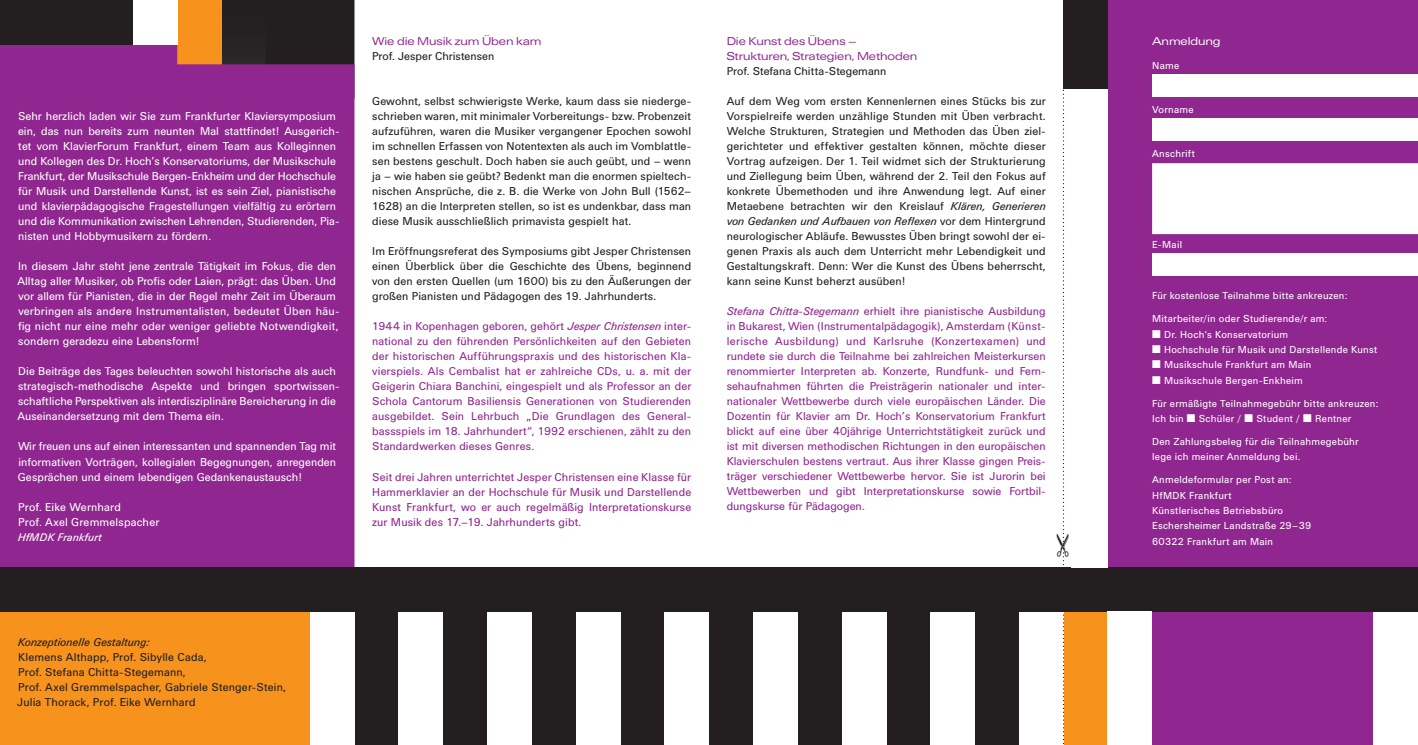
<style>
.page{position:relative;width:1418px;height:745px;background:#fff}
.page>*{position:absolute;margin:0;border:0;box-sizing:border-box;transform-origin:0 0}
.t1{font:11.25px/15px "Univers BQ";letter-spacing:.01em;color:#231f20;text-align:justify}
.t2{font:11.25px/15px "Univers BQ";letter-spacing:.005em;color:#90268f;text-align:justify}
.t3{font:11.25px/15px "Univers BQ";color:#fff}
.t4{font:11.25px/15px "Univers Extended BQ";letter-spacing:-.01em;color:#90268f}
.t5{font:italic 11.25px "Univers BQ";letter-spacing:.005em;color:#231f20}
.t6{font:11.25px "Univers Extended BQ";letter-spacing:-.01em;color:#fff}
.t7{font:italic 10.88px "Univers BQ";letter-spacing:.015em;color:#fff}
.t8{font:10px/15.2px "Univers BQ";letter-spacing:.02em;color:#fff}
.s1{font-style:italic}
</style>
<div class="page">
<div style="left:354px;top:585px;width:709px;height:159px;background:#231f20"></div>
<div style="left:1063px;top:567px;width:354px;height:177px;background:#f7931d"></div>
<div style="left:1107px;top:0;width:310px;height:744px;background:#90268f"></div>
<div style="left:1373px;top:576px;width:44px;height:168px;background:#fff"></div>
<div style="left:1064px;top:567px;width:353px;height:44px;background:#231f20"></div>
<div style="left:0;top:0;width:354px;height:567px;background:#90268f"></div>
<div style="left:0;top:611px;width:310px;height:133px;background:#f7931d"></div>
<div style="left:0;top:0;width:177px;height:44px;background:#231f20"></div>
<div style="left:133px;top:0;width:44px;height:44px;background:#fff"></div>
<div style="left:1063px;top:0;width:44px;height:89px;background:#231f20"></div>
<div style="left:1107px;top:611px;width:45px;height:133px;background:#fff"></div>
<div style="left:1019px;top:611px;width:44px;height:133px;background:#fff"></div>
<div style="left:930px;top:611px;width:44px;height:133px;background:#fff"></div>
<div style="left:576px;top:611px;width:44px;height:133px;background:#fff"></div>
<div style="left:842px;top:611px;width:44px;height:133px;background:#fff"></div>
<div style="left:487px;top:611px;width:44px;height:133px;background:#fff"></div>
<div style="left:399px;top:611px;width:44px;height:133px;background:#fff"></div>
<div style="left:753px;top:611px;width:44px;height:133px;background:#fff"></div>
<div style="left:664px;top:611px;width:45px;height:133px;background:#fff"></div>
<div style="left:1152px;top:119px;width:265px;height:22px;background:#fff"></div>
<div style="left:1152px;top:253px;width:265px;height:22px;background:#fff"></div>
<div style="left:1152px;top:74px;width:265px;height:23px;background:#fff"></div>
<div style="left:1152px;top:163px;width:265px;height:71px;background:#fff"></div>
<div style="left:0;top:567px;width:1070px;height:44px;background:#231f20"></div>
<svg style="left:1057px;top:8px;width:11px;height:737px"></svg>
<p class="t3" style="left:18px;top:109px;width:323px">Sehr herzlich laden wir Sie zum Frankfurter Klaviersymposium ein, das nun bereits zum neunten Mal stattfindet! Ausgerich&shy;tet vom KlavierForum Frankfurt, einem Team aus Kolleginnen und Kollegen des Dr. Hoch’s Konservatoriums, der Musikschule Frankfurt, der Musikschule Bergen-Enkheim und der Hochschule für Musik und Darstellende Kunst, ist es sein Ziel, pianistische und klavierpädagogische Fragestellungen vielfältig zu erörtern und die Kommunikation zwischen Lehrenden, Studierenden, Pia&shy;nisten und Hobbymusikern zu fördern.</p>
<p class="t3" style="left:18px;top:259px;width:323px">In diesem Jahr steht jene zentrale Tätigkeit im Fokus, die den Alltag aller Musiker, ob Profis oder Laien, prägt: das Üben. Und vor allem für Pianisten, die in der Regel mehr Zeit im Überaum verbringen als andere Instrumentalisten, bedeutet Üben häu&shy;fig nicht nur eine mehr oder weniger geliebte Notwendigkeit, sondern geradezu eine Lebensform!</p>
<p class="t3" style="left:18px;top:364px;width:323px">Die Beiträge des Tages beleuchten sowohl historische als auch strategisch-methodische Aspekte und bringen sportwissen&shy;schaftliche Perspektiven als interdisziplinäre Bereicherung in die Auseinandersetzung mit dem Thema ein.</p>
<p class="t3" style="left:18px;top:439px;width:320px;text-align:justify">Wir freuen uns auf einen interessanten und spannenden Tag mit informativen Vorträgen, kollegialen Begegnungen, anregenden Gesprächen und einem lebendigen Gedankenaustausch!</p>
<p class="t3" style="left:18px;top:499px;width:143px">Prof. Eike Wernhard<br>Prof. Axel Gremmelspacher</p>
<p class="t7" style="left:18px;top:530px;width:85px">HfMDK Frankfurt</p>
<p class="t4" style="left:372px;top:34px;width:171px">Wie die Musik zum Üben kam</p>
<p class="t1" style="left:372px;top:49px;width:124px">Prof. Jesper Christensen</p>
<p class="t1" style="left:372px;top:94px;width:320px">Gewohnt, selbst schwierigste Werke, kaum dass sie niederge&shy;schrieben waren, mit minimaler Vorbereitungs- bzw. Probenzeit aufzuführen, waren die Musiker vergangener Epochen sowohl im schnellen Erfassen von Notentexten als auch im Vomblattle&shy;sen bestens geschult. Doch haben sie auch geübt, und – wenn ja – wie haben sie geübt? Bedenkt man die enormen spieltech&shy;nischen Ansprüche, die z. B. die Werke von John Bull (1562– 1628) an die Interpreten stellen, so ist es undenkbar, dass man diese Musik ausschließlich primavista gespielt hat.</p>
<p class="t1" style="left:372px;top:244px;width:320px">Im Eröffnungsreferat des Symposiums gibt Jesper Christensen einen Überblick über die Geschichte des Übens, beginnend von den ersten Quellen (um 1600) bis zu den Äußerungen der großen Pianisten und Pädagogen des 19. Jahrhunderts.</p>
<p class="t2" style="left:372px;top:319px;width:320px">1944 in Kopenhagen geboren, gehört <span class="s1">Jesper Christensen</span> inter&shy;national zu den führenden Persönlichkeiten auf den Gebieten der historischen Aufführungspraxis und des historischen Kla&shy;vierspiels. Als Cembalist hat er zahlreiche CDs, u. a. mit der Geigerin Chiara Banchini, eingespielt und als Professor an der Schola Cantorum Basiliensis Generationen von Studierenden ausgebildet. Sein Lehrbuch „Die Grundlagen des General&shy;bassspiels im 18. Jahrhundert“, 1992 erschienen, zählt zu den Standardwerken dieses Genres.</p>
<p class="t2" style="left:372px;top:469px;width:320px">Seit drei Jahren unterrichtet Jesper Christensen eine Klasse für Hammerklavier an der Hochschule für Musik und Darstellende Kunst Frankfurt, wo er auch regelmäßig Interpretationskurse zur Musik des 17.–19. Jahrhunderts gibt.</p>
<p class="t4" style="left:726px;top:34px;width:192px">Die Kunst des Übens –<br>Strukturen, Strategien, Methoden</p>
<p class="t1" style="left:726px;top:64px;width:161px">Prof. Stefana Chitta-Stegemann</p>
<p class="t1" style="left:726px;top:94px;width:320px">Auf dem Weg vom ersten Kennenlernen eines Stücks bis zur Vorspielreife werden unzählige Stunden mit Üben verbracht.<br>Welche Strukturen, Strategien und Methoden das Üben ziel&shy;gerichteter und effektiver gestalten können, möchte dieser Vortrag aufzeigen. Der 1. Teil widmet sich der Strukturierung und Ziellegung beim Üben, während der 2. Teil den Fokus auf konkrete Übemethoden und ihre Anwendung legt. Auf einer Metaebene betrachten wir den Kreislauf <span class="s1">Klären, Generieren von Gedanken und Aufbauen von Reflexen</span> vor dem Hintergrund neurologischer Abläufe. Bewusstes Üben bringt sowohl der ei&shy;genen Praxis als auch dem Unterricht mehr Lebendigkeit und Gestaltungskraft. Denn: Wer die Kunst des Übens beherrscht, kann seine Kunst beherzt ausüben!</p>
<p class="t2" style="left:726px;top:304px;width:320px"><span class="s1">Stefana Chitta-Stegemann</span> erhielt ihre pianistische Ausbildung in Bukarest, Wien (Instrumentalpädagogik), Amsterdam (Künst&shy;lerische Ausbildung) und Karlsruhe (Konzertexamen) und rundete sie durch die Teilnahme bei zahlreichen Meisterkursen renommierter Interpreten ab. Konzerte, Rundfunk- und Fern&shy;sehaufnahmen führten die Preisträgerin nationaler und inter&shy;nationaler Wettbewerbe durch viele europäischen Länder. Die Dozentin für Klavier am Dr. Hoch’s Konservatorium Frankfurt blickt auf eine über 40jährige Unterrichtstätigkeit zurück und ist mit diversen methodischen Richtungen in den europäischen Klavierschulen bestens vertraut. Aus ihrer Klasse gingen Preis&shy;träger verschiedener Wettbewerbe hervor. Sie ist Jurorin bei Wettbewerben und gibt Interpretationskurse sowie Fortbil&shy;dungskurse für Pädagogen.</p>
<p class="t5" style="left:18px;top:635px;width:133px">Konzeptionelle Gestaltung:</p>
<p class="t1" style="left:17px;top:649px;width:270px;text-align:left">Klemens Althapp, Prof. Sibylle Cada,<br>Prof. Stefana Chitta-Stegemann,<br>Prof. Axel Gremmelspacher, Gabriele Stenger-Stein, Julia Thorack, Prof. Eike Wernhard</p>
<p class="t6" style="left:1152px;top:35px;width:70px">Anmeldung</p>
<p class="t8" style="left:1152px;top:58px;width:29px">Name</p>
<p class="t8" style="left:1152px;top:102px;width:43px">Vorname</p>
<p class="t8" style="left:1152px;top:146px;width:45px">Anschrift</p>
<p class="t8" style="left:1152px;top:237px;width:32px">E-Mail</p>
<p class="t8" style="left:1152px;top:288px;width:197px">Für kostenlose Teilnahme bitte ankreuzen:</p>
<p class="t8" style="left:1152px;top:311px;width:176px">Mitarbeiter/in oder Studierende/r am:</p>
<p class="t8" style="left:1152px;top:326px;width:138px">■ Dr. Hoch‘s Konservatorium</p>
<p class="t8" style="left:1152px;top:342px;width:227px">■ Hochschule für Musik und Darstellende Kunst</p>
<p class="t8" style="left:1152px;top:357px;width:161px">■ Musikschule Frankfurt am Main</p>
<p class="t8" style="left:1152px;top:372px;width:152px">■ Musikschule Bergen-Enkheim</p>
<p class="t8" style="left:1152px;top:395px;width:228px">Für ermäßigte Teilnahmegebühr bitte ankreuzen:<br>Ich bin ■ Schüler / ■ Student / ■ Rentner</p>
<p class="t8" style="left:1152px;top:434px;width:208px">Den Zahlungsbeleg für die Teilnahmegebühr lege ich meiner Anmeldung bei.</p>
<p class="t8" style="left:1152px;top:472px;width:161px">Anmeldeformular per Post an:<br>HfMDK Frankfurt<br>Künstlerisches Betriebsbüro<br>Eschersheimer Landstraße 29–39<br>60322 Frankfurt am Main</p>
</div>
